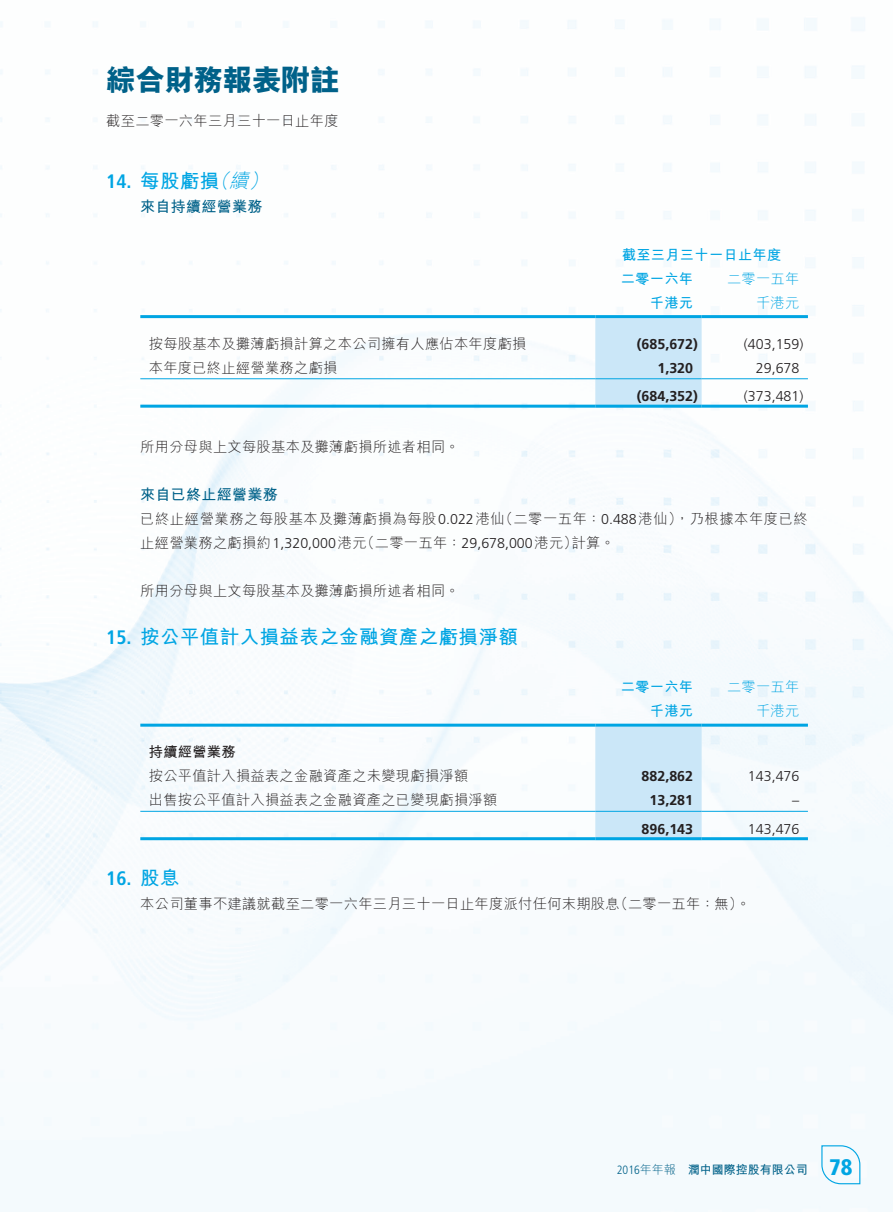
<style>
.page{position:relative;width:893px;height:1212px;background:#fff}
.page>*{position:absolute;margin:0;border:0;box-sizing:border-box;transform-origin:0 0}
.t1{font:800 30px "M Hei HK";letter-spacing:-.03em;color:#006189}
._01_H1{font:700 19.5px "M Hei HK";letter-spacing:.02em;color:#00a5e3}
._01_H1-2{font:700 condensed 19.5px "Frutiger LT Std";color:#00a5e3}
._02_H2{font:700 15px "M Hei HK";letter-spacing:.02em;color:#006189}
._00_txt{font:300 14.25px "M Hei HK";letter-spacing:.02em;color:#231f20}
._00_txt-2{font:300 14.25px/24px "M Hei HK";letter-spacing:.04em;color:#231f20}
._50_Table_txt{font:300 14.25px "M Hei HK";letter-spacing:.02em;color:#231f20}
._50_Table_txt-2{font:700 14.25px "Frutiger LT Std";color:#231f20}
._50_Table_txt-3{font:300 14.25px "Frutiger LT Std";color:#231f20}
._50_Table_txt-4{font:700 14.25px "M Hei HK";letter-spacing:.02em;color:#00a5e3}
._50_Table_txt-5{font:300 14.25px "M Hei HK";letter-spacing:.02em;color:#00a5e3}
._50_Table_txt-6{font:700 14.25px "M Hei HK";letter-spacing:.02em;color:#231f20}
.t2{font:700 12px "M Hei HK";color:#006189}
.s1{font-family:"Frutiger LT Std";font-stretch:condensed}
.s2{font-weight:300;font-style:italic}
.s3{font-family:"Frutiger LT Std"}
.s4{font-family:"M Hei HK";font-stretch:normal}
.s5{font-family:"Frutiger LT Std";font-weight:300;font-stretch:condensed}
.s6{font-weight:300}
.s7{font-family:"Frutiger LT Std";font-weight:900;font-stretch:condensed;font-size:22.5px;color:#00a5e3}
</style>
<div class="page">
<svg style="left:821px;top:1145px;width:40px;height:40px"></svg>
<div style="left:595px;top:318px;width:107px;height:87px;background:#cbe7f8"></div>
<hr style="left:140px;top:315px;width:455px;height:3px;background:#00a5e3">
<hr style="left:595px;top:315px;width:107px;height:3px;background:#00a5e3">
<hr style="left:702px;top:315px;width:106px;height:3px;background:#00a5e3">
<hr style="left:140px;top:378px;width:455px;height:1px;background:#00a5e3">
<hr style="left:595px;top:378px;width:107px;height:1px;background:#00a5e3">
<hr style="left:702px;top:378px;width:106px;height:1px;background:#00a5e3">
<hr style="left:140px;top:405px;width:455px;height:3px;background:#00a5e3">
<hr style="left:595px;top:405px;width:107px;height:3px;background:#00a5e3">
<hr style="left:702px;top:405px;width:106px;height:3px;background:#00a5e3">
<div style="left:595px;top:727px;width:107px;height:110px;background:#cbe7f8"></div>
<hr style="left:140px;top:724px;width:455px;height:3px;background:#00a5e3">
<hr style="left:595px;top:724px;width:107px;height:3px;background:#00a5e3">
<hr style="left:702px;top:724px;width:106px;height:3px;background:#00a5e3">
<hr style="left:140px;top:811px;width:455px;height:1px;background:#00a5e3">
<hr style="left:595px;top:811px;width:107px;height:1px;background:#00a5e3">
<hr style="left:702px;top:811px;width:106px;height:1px;background:#00a5e3">
<hr style="left:140px;top:837px;width:455px;height:3px;background:#00a5e3">
<hr style="left:595px;top:837px;width:107px;height:3px;background:#00a5e3">
<hr style="left:702px;top:837px;width:106px;height:3px;background:#00a5e3">
<h1 class="t1" style="left:106px;top:64px;width:235px">綜合財務報表附註</h1>
<p class="_00_txt" style="left:106px;top:114px;width:234px">截至二零一六年三月三十一日止年度</p>
<p class="_01_H1" style="left:106px;top:166px;width:168px"><span class="s1">14.</span> 每股虧損<span class="s2">（續）</span></p>
<p class="_02_H2" style="left:140px;top:195px;width:124px">來自持續經營業務</p>
<p class="_50_Table_txt-4" style="left:622px;top:244px;width:161px">截至三月三十一日止年度</p>
<p class="_50_Table_txt-4" style="left:621px;top:268px;width:74px">二零一六年</p>
<p class="_50_Table_txt-5" style="left:727px;top:271px;width:74px">二零一五年</p>
<p class="_50_Table_txt-4" style="left:650px;top:292px;width:45px">千港元</p>
<p class="_50_Table_txt-5" style="left:756px;top:295px;width:45px">千港元</p>
<p class="_50_Table_txt" style="left:149px;top:336px;width:379px">按每股基本及攤薄虧損計算之本公司擁有人應佔本年度虧損</p>
<p class="_50_Table_txt-2" style="left:637px;top:335px;width:62px">(685,672)</p>
<p class="_50_Table_txt-3" style="left:744px;top:336px;width:61px">(403,159)</p>
<p class="_50_Table_txt" style="left:149px;top:360px;width:190px">本年度已終止經營業務之虧損</p>
<p class="_50_Table_txt-2" style="left:657px;top:359px;width:37px">1,320</p>
<p class="_50_Table_txt-3" style="left:756px;top:360px;width:45px">29,678</p>
<p class="_50_Table_txt-2" style="left:637px;top:388px;width:62px">(684,352)</p>
<p class="_50_Table_txt-3" style="left:744px;top:388px;width:61px">(373,481)</p>
<p class="_00_txt" style="left:140px;top:439px;width:321px">所用分母與上文每股基本及攤薄虧損所述者相同。</p>
<p class="_02_H2" style="left:140px;top:484px;width:139px">來自已終止經營業務</p>
<p class="_00_txt-2" style="left:140px;top:507px;width:669px">已終止經營業務之每股基本及攤薄虧損為每股<span class="s3">0.022</span>港仙（二零一五年：<span class="s3">0.488</span>港仙），乃根據本年度已終止經營業務之虧損約<span class="s3">1,320,000</span>港元（二零一五年：<span class="s3">29,678,000</span>港元）計算。</p>
<p class="_00_txt" style="left:140px;top:583px;width:321px">所用分母與上文每股基本及攤薄虧損所述者相同。</p>
<p class="_01_H1" style="left:106px;top:623px;width:413px"><span class="s1">15.</span> 按公平值計入損益表之金融資產之虧損淨額</p>
<p class="_50_Table_txt-4" style="left:621px;top:676px;width:74px">二零一六年</p>
<p class="_50_Table_txt-5" style="left:727px;top:679px;width:74px">二零一五年</p>
<p class="_50_Table_txt-4" style="left:650px;top:700px;width:45px">千港元</p>
<p class="_50_Table_txt-5" style="left:756px;top:703px;width:45px">千港元</p>
<p class="_50_Table_txt-6" style="left:149px;top:742px;width:88px">持續經營業務</p>
<p class="_50_Table_txt" style="left:149px;top:769px;width:321px">按公平值計入損益表之金融資產之未變現虧損淨額</p>
<p class="_50_Table_txt-2" style="left:642px;top:768px;width:53px">882,862</p>
<p class="_50_Table_txt-3" style="left:748px;top:768px;width:53px">143,476</p>
<p class="_50_Table_txt" style="left:149px;top:793px;width:350px">出售按公平值計入損益表之金融資產之已變現虧損淨額</p>
<p class="_50_Table_txt-2" style="left:649px;top:792px;width:45px">13,281</p>
<p class="_50_Table_txt-3" style="left:792px;top:792px;width:9px">–</p>
<p class="_50_Table_txt-2" style="left:642px;top:820px;width:53px">896,143</p>
<p class="_50_Table_txt-3" style="left:748px;top:821px;width:53px">143,476</p>
<p class="_01_H1-2" style="left:106px;top:866px;width:75px">16. <span class="s4">股息</span></p>
<p class="_00_txt" style="left:140px;top:896px;width:611px">本公司董事不建議就截至二零一六年三月三十一日止年度派付任何末期股息（二零一五年：無）。</p>
<p class="t2" style="left:617px;top:1161px;width:237px"><span class="s5">2016</span><span class="s6">年年報</span> 潤中國際控股有限公司 <span class="s7">78</span></p>
</div>
